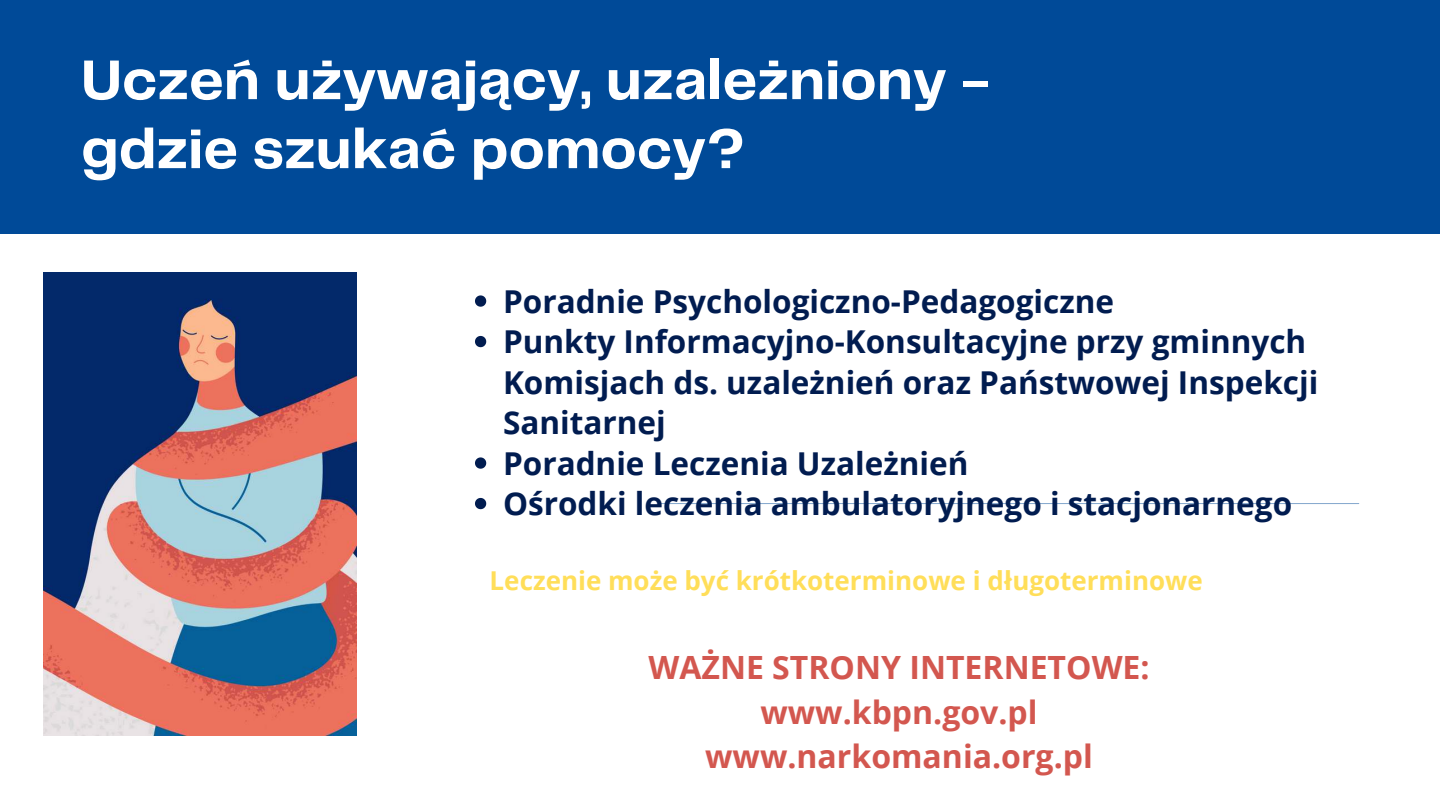
<style>
.page{position:relative;width:1440px;height:810px;background:#fff}
.page>*{position:absolute;margin:0;border:0;box-sizing:border-box;transform-origin:0 0}
.t1{font:700 58px/69px "Telegraf";color:#fff}
.t2{font:700 32px/44.5px "Open Sans";color:#d3574f;text-align:center}
.t3{font:700 31.5px/40.5px "Open Sans";color:#011c50}
.t4{font:700 26px "Open Sans";color:#ffde59}
</style>
<div class="page">
<div style="left:0;top:0;width:1440px;height:234px;background:#004a98"></div>
<hr style="left:658px;top:503px;width:701px;height:1px;background:#004a98">
<img style="left:43px;top:273px;width:314px;height:462px">
<svg style="left:475px;top:295px;width:11px;height:12px"></svg>
<svg style="left:475px;top:336px;width:11px;height:11px"></svg>
<svg style="left:475px;top:457px;width:11px;height:12px"></svg>
<svg style="left:475px;top:498px;width:11px;height:11px"></svg>
<h1 class="t1" style="left:81px;top:45px;width:909px">Uczeń używający, uzależniony - gdzie szukać pomocy?</h1>
<p class="t3" style="left:503px;top:280px;width:817px">Poradnie Psychologiczno-Pedagogiczne<br>Punkty Informacyjno-Konsultacyjne przy gminnych Komisjach ds. uzależnień oraz Państwowej Inspekcji Sanitarnej<br>Poradnie Leczenia Uzależnień<br>Ośrodki leczenia ambulatoryjnego i stacjonarnego</p>
<p class="t4" style="left:490px;top:562px;width:715px">Leczenie może być krótkoterminowe i długoterminowe</p>
<p class="t2" style="left:648px;top:644px;width:503px">WAŻNE STRONY INTERNETOWE: www.kbpn.gov.pl www.narkomania.org.pl</p>
</div>
